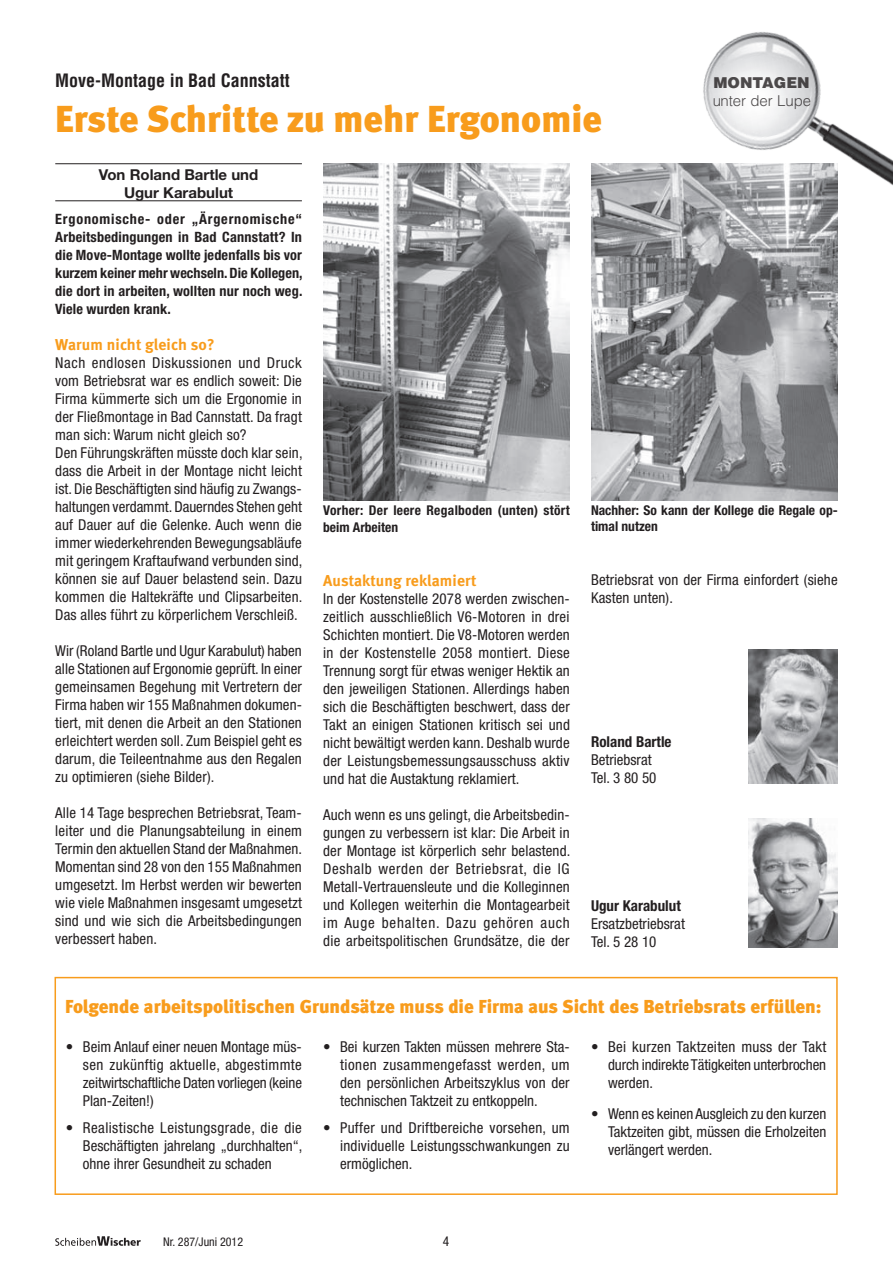
<style>
.page{position:relative;width:893px;height:1263px;background:#fff}
.page>*{position:absolute;margin:0;border:0;box-sizing:border-box;transform-origin:0 0}
.t1{font:900 37.5px "Meta";color:#f89c1c}
.t2{font:900 18.75px "Meta";color:#f89c1c}
.t3{font:700 condensed 18px "Helvetica";color:#231f20}
.t4{font:700 15.75px "Meta";letter-spacing:.01em;color:#f89c1c}
.t5{font:condensed 15px/18px "Helvetica Neue";letter-spacing:.01em;color:#231f20;text-align:justify}
.t6{font:700 15px/18px "Helvetica Neue";color:#231f20;text-align:center}
.t7{font:700 condensed 15px "Helvetica Neue";color:#231f20}
.t8{font:300 15px "Helvetica";color:#231f20}
.t9{font:900 15px "Helvetica";color:#231f20}
.t10{font:700 condensed 14.25px/18px "Helvetica Neue";letter-spacing:.01em;color:#231f20;text-align:justify}
.t11{font:700 condensed 13.5px/16.2px "Helvetica Neue";letter-spacing:.02em;color:#231f20}
.t12{font:700 condensed 13.5px/16.2px "Helvetica Neue";color:#231f20}
.t13{font:condensed 13.5px "Helvetica Neue";color:#231f20}
.t14{font:condensed 12px "Helvetica Neue";color:#231f20}
</style>
<div class="page">
<svg style="left:55px;top:1236px;width:86px;height:10px"></svg>
<div style="left:55px;top:977px;width:783px;height:218px;border:2px solid #f89c1c"></div>
<hr style="left:55px;top:163px;width:247px;height:1px;background:#231f20">
<hr style="left:55px;top:200px;width:247px;height:1px;background:#231f20">
<img style="left:591px;top:163px;width:247px;height:337px">
<img style="left:323px;top:163px;width:247px;height:337px">
<img style="left:748px;top:818px;width:90px;height:129px">
<img style="left:748px;top:650px;width:90px;height:134px">
<img style="left:689px;top:32px;width:204px;height:205px">
<p class="t3" style="left:55px;top:69px;width:236px">Move-Montage in Bad Cannstatt</p>
<h1 class="t1" style="left:55px;top:96px;width:548px">Erste Schritte zu mehr Ergonomie</h1>
<p class="t6" style="left:99px;top:165px;width:161px">Von Roland Bartle und<br>Ugur Karabulut</p>
<p class="t10" style="left:55px;top:210px;width:249px">Ergonomische- oder „Ärgernomische“ Arbeitsbedingungen in Bad Cannstatt? In die Move-Montage wollte jedenfalls bis vor kurzem keiner mehr wechseln. Die Kollegen, die dort in arbeiten, wollten nur noch weg.<br>Viele wurden krank.</p>
<p class="t4" style="left:55px;top:335px;width:161px">Warum nicht gleich so?</p>
<p class="t5" style="left:55px;top:354px;width:249px;text-align:left">Nach endlosen Diskussionen und Druck vom Betriebsrat war es endlich soweit: Die Firma kümmerte sich um die Ergonomie in der Fließmontage in Bad Cannstatt. Da fragt man sich: Warum nicht gleich so?<br>Den Führungskräften müsste doch klar sein, dass die Arbeit in der Montage nicht leicht ist. Die Beschäftigten sind häufig zu Zwangs&shy;haltungen verdammt. Dauerndes Stehen geht auf Dauer auf die Gelenke. Auch wenn die immer wiederkehrenden Bewegungsabläufe mit geringem Kraftaufwand verbunden sind, können sie auf Dauer belastend sein. Dazu kommen die Haltekräfte und Clipsarbeiten.<br>Das alles führt zu körperlichem Verschleiß.</p>
<p class="t5" style="left:55px;top:642px;width:248px">Wir (Roland Bartle und Ugur Karabulut) haben alle Stationen auf Ergonomie geprüft. In einer gemeinsamen Begehung mit Vertretern der Firma haben wir 155 Maßnahmen dokumen&shy;tiert, mit denen die Arbeit an den Stationen erleichtert werden soll. Zum Beispiel geht es darum, die Teileentnahme aus den Regalen zu optimieren (siehe Bilder).</p>
<p class="t5" style="left:55px;top:804px;width:248px">Alle 14 Tage besprechen Betriebsrat, Team&shy;leiter und die Planungsabteilung in einem Termin den aktuellen Stand der Maßnahmen.<br>Momentan sind 28 von den 155 Maßnahmen umgesetzt. Im Herbst werden wir bewerten wie viele Maßnahmen insgesamt umgesetzt sind und wie sich die Arbeitsbedingungen verbessert haben.</p>
<p class="t9" style="left:713px;top:73px;width:96px">MONTAGEN</p>
<p class="t8" style="left:712px;top:91px;width:101px">unter der Lupe</p>
<p class="t11" style="left:323px;top:502px;width:248px">Vorher: Der leere Regalboden (unten) stört beim Arbeiten</p>
<p class="t12" style="left:591px;top:502px;width:248px">Nachher: So kann der Kollege die Regale op&shy;timal nutzen</p>
<p class="t4" style="left:323px;top:571px;width:155px">Austaktung reklamiert</p>
<p class="t5" style="left:323px;top:589px;width:248px">In der Kostenstelle 2078 werden zwischen&shy;zeitlich ausschließlich V6-Motoren in drei Schichten montiert. Die V8-Motoren werden in der Kostenstelle 2058 montiert. Diese Trennung sorgt für etwas weniger Hektik an den jeweiligen Stationen. Allerdings haben sich die Beschäftigten beschwert, dass der Takt an einigen Stationen kritisch sei und nicht bewältigt werden kann. Deshalb wurde der Leistungsbemessungsausschuss aktiv und hat die Austaktung reklamiert.</p>
<p class="t5" style="left:323px;top:805px;width:249px">Auch wenn es uns gelingt, die Arbeitsbedin&shy;gungen zu verbessern ist klar: Die Arbeit in der Montage ist körperlich sehr belastend.<br>Deshalb werden der Betriebsrat, die IG Metall-Vertrauensleute und die Kolleginnen und Kollegen weiterhin die Montagearbeit im Auge behalten. Dazu gehören auch die arbeitspolitischen Grundsätze, die der</p>
<p class="t5" style="left:591px;top:571px;width:248px">Betriebsrat von der Firma einfordert (siehe<br>Kasten unten).</p>
<p class="t7" style="left:591px;top:732px;width:82px">Roland Bartle</p>
<p class="t5" style="left:591px;top:750px;width:67px">Betriebsrat<br>Tel. 3 80 50</p>
<p class="t7" style="left:591px;top:896px;width:91px">Ugur Karabulut</p>
<p class="t5" style="left:591px;top:914px;width:95px">Ersatzbetriebsrat<br>Tel. 5 28 10</p>
<p class="t2" style="left:65px;top:995px;width:758px">Folgende arbeitspolitischen Grundsätze muss die Firma aus Sicht des Betriebsrats erfüllen:</p>
<p class="t5" style="left:83px;top:1038px;width:221px;text-indent:-17px">• Beim Anlauf einer neuen Montage müs&shy;sen zukünftig aktuelle, abgestimmte zeitwirtschaftliche Daten vorliegen (keine Plan-Zeiten!)</p>
<p class="t5" style="left:83px;top:1118px;width:221px;text-indent:-17px">• Realistische Leistungsgrade, die die Beschäftigten jahrelang „durchhalten“, ohne ihrer Gesundheit zu schaden</p>
<p class="t5" style="left:340px;top:1038px;width:231px;text-indent:-17px">• Bei kurzen Takten müssen mehrere Sta&shy;tionen zusammengefasst werden, um den persönlichen Arbeitszyklus von der technischen Taktzeit zu entkoppeln.</p>
<p class="t5" style="left:340px;top:1118px;width:231px;text-indent:-17px">• Puffer und Driftbereiche vorsehen, um individuelle Leistungsschwankungen zu ermöglichen.</p>
<p class="t5" style="left:608px;top:1038px;width:220px;text-indent:-17px">• Bei kurzen Taktzeiten muss der Takt durch indirekte Tätigkeiten unterbrochen werden.</p>
<p class="t5" style="left:608px;top:1104px;width:220px;text-indent:-17px">• Wenn es keinen Ausgleich zu den kurzen Taktzeiten gibt, müssen die Erholzeiten verlängert werden.</p>
<p class="t14" style="left:163px;top:1234px;width:81px">Nr. 287/Juni 2012</p>
<p class="t13" style="left:443px;top:1233px;width:8px">4</p>
</div>
